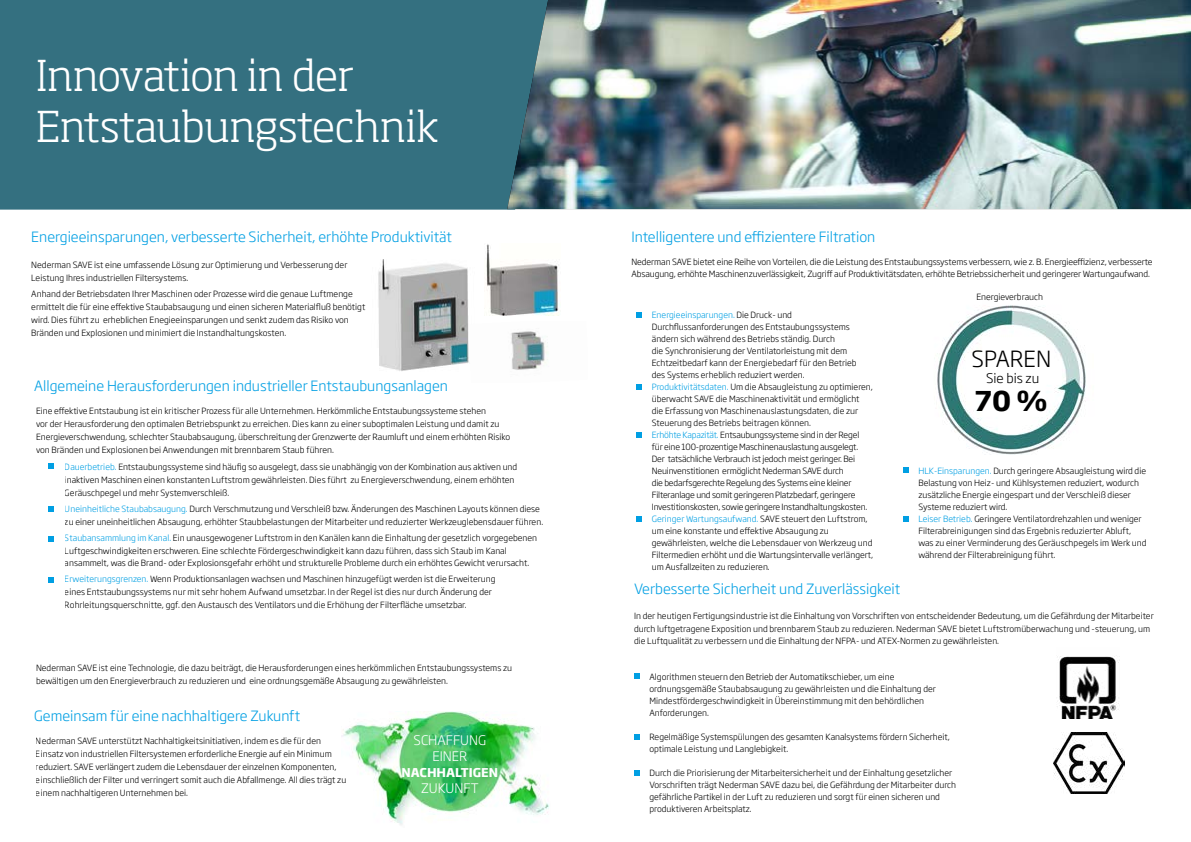
<style>
.page{position:relative;width:1191px;height:842px;background:#fff}
.page>*{position:absolute;margin:0;border:0;box-sizing:border-box;transform-origin:0 0}
.t1{font:300 42px/50.4px "Soho Pro";letter-spacing:-.01em;color:#fff}
.t2{font:700 27px "Soho Gothic Pro";color:#000}
.t3{font:300 22px "Soho Gothic Pro";color:#000}
.t4{font:300 14px "Soho Gothic Pro";color:#009fe3}
.t5{font:300 13px/16px "Soho Gothic Pro";color:#fff;text-align:center}
.t6{font:300 13px "Soho Gothic Pro";color:#000}
.t7{font:700 12px "Soho Gothic Pro";color:#fff}
.t8{font:300 8.5px/12px "Soho Gothic Pro";color:#000}
.s1{color:#009fe3}
</style>
<div class="page">
<img style="left:378px;top:259px;width:181px;height:112px">
<div style="left:0;top:0;width:573px;height:210px;background:#347080"></div>
<img style="left:507px;top:0;width:684px;height:209px">
<svg style="left:636px;top:313px;width:5px;height:5px"></svg>
<svg style="left:636px;top:432px;width:5px;height:5px"></svg>
<svg style="left:903px;top:516px;width:5px;height:5px"></svg>
<svg style="left:636px;top:384px;width:5px;height:6px"></svg>
<svg style="left:903px;top:468px;width:5px;height:5px"></svg>
<img style="left:1053px;top:732px;width:72px;height:62px">
<img style="left:1057px;top:656px;width:62px;height:63px">
<svg style="left:636px;top:516px;width:5px;height:5px"></svg>
<svg style="left:634px;top:673px;width:5px;height:6px"></svg>
<svg style="left:634px;top:734px;width:5px;height:6px"></svg>
<svg style="left:48px;top:463px;width:6px;height:5px"></svg>
<svg style="left:48px;top:536px;width:6px;height:5px"></svg>
<svg style="left:48px;top:506px;width:6px;height:6px"></svg>
<svg style="left:49px;top:577px;width:5px;height:5px"></svg>
<svg style="left:634px;top:770px;width:5px;height:6px"></svg>
<img style="left:484px;top:244px;width:75px;height:71px">
<img style="left:469px;top:321px;width:90px;height:50px">
<img style="left:937px;top:305px;width:149px;height:150px">
<img style="left:341px;top:711px;width:208px;height:114px">
<h1 class="t1" style="left:36px;top:47px;width:404px">Innovation in der<br>Entstaubungstechnik</h1>
<h3 class="t4" style="left:31px;top:226px;width:422px">Energieeinsparungen, verbesserte Sicherheit, erhöhte Produktivität</h3>
<p class="t8" style="left:31px;top:258px;width:318px;line-height:13px">Nederman SAVE ist eine umfassende Lösung zur Optimierung und Verbesserung der<br>Leistung Ihres industriellen Filtersystems.</p>
<p class="t8" style="left:31px;top:286px;width:335px;line-height:13px">Anhand der Betriebsdaten Ihrer Maschinen oder Prozesse wird die genaue Luftmenge ermittelt die für eine effektive Staubabsaugung und einen sicheren Materialfluß benötigt wird. Dies führt zu erheblichen Enegieeinsparungen und senkt zudem das Risiko von Bränden und Explosionen und minimiert die Instandhaltungskosten.</p>
<h3 class="t4" style="left:34px;top:375px;width:415px">Allgemeine Herausforderungen industrieller Entstaubungsanlagen</h3>
<p class="t8" style="left:36px;top:404px;width:476px;line-height:13px">Eine effektive Entstaubung ist ein kritischer Prozess für alle Unternehmen. Herkömmliche Entstaubungssysteme stehen<br>vor der Herausforderung den optimalen Betriebspunkt zu erreichen. Dies kann zu einer suboptimalen Leistung und damit zu Energieverschwendung, schlechter Staubabsaugung, überschreitung der Grenzwerte der Raumluft und einem erhöhten Risiko von Bränden und Explosionen bei Anwendungen mit brennbarem Staub führen.</p>
<p class="t8" style="left:65px;top:460px;width:454px;line-height:13px"><span class="s1">Dauerbetrieb.</span> Entstaubungssysteme sind häufig so ausgelegt, dass sie unabhängig von der Kombination aus aktiven und inaktiven Maschinen einen konstanten Luftstrom gewährleisten. Dies führt zu Energieverschwendung, einem erhöhten<br>Geräuschpegel und mehr Systemverschleiß.</p>
<p class="t8" style="left:65px;top:501px;width:480px;line-height:13px"><span class="s1">Uneinheitliche Staubabsaugung.</span> Durch Verschmutzung und Verschleiß bzw. Änderungen des Maschinen Layouts können diese zu einer uneinheitlichen Absaugung, erhöhter Staubbelastungen der Mitarbeiter und reduzierter Werkzeuglebensdauer führen.</p>
<p class="t8" style="left:65px;top:530px;width:474px;line-height:13px"><span class="s1">Staubansammlung im Kanal.</span> Ein unausgewogener Luftstrom in den Kanälen kann die Einhaltung der gesetzlich vorgegebenen<br>Luftgeschwindigkeiten erschweren. Eine schlechte Fördergeschwindigkeit kann dazu führen, dass sich Staub im Kanal ansammelt, was die Brand- oder Explosionsgefahr erhöht und strukturelle Probleme durch ein erhöhtes Gewicht verursacht.</p>
<p class="t8" style="left:65px;top:572px;width:432px;line-height:13px"><span class="s1">Erweiterungsgrenzen.</span> Wenn Produktionsanlagen wachsen und Maschinen hinzugefügt werden ist die Erweiterung eines Entstaubungssystems nur mit sehr hohem Aufwand umsetzbar. In der Regel ist dies nur durch Änderung der<br>Rohrleitungsquerschnitte, ggf. den Austausch des Ventilators und die Erhöhung der Filterfläche umsetzbar.</p>
<p class="t8" style="left:36px;top:661px;width:477px;line-height:13px">Nederman SAVE ist eine Technologie, die dazu beiträgt, die Herausforderungen eines herkömmlichen Entstaubungssystems zu bewältigen um den Energieverbrauch zu reduzieren und eine ordnungsgemäße Absaugung zu gewährleisten.</p>
<h3 class="t4" style="left:34px;top:705px;width:267px">Gemeinsam für eine nachhaltigere Zukunft</h3>
<p class="t8" style="left:36px;top:734px;width:312px;line-height:13px">Nederman SAVE unterstützt Nachhaltigkeitsinitiativen, indem es die für den Einsatz von industriellen Filtersystemen erforderliche Energie auf ein Minimum reduziert. SAVE verlängert zudem die Lebensdauer der einzelnen Komponenten, einschließlich der Filter und verringert somit auch die Abfallmenge. All dies trägt zu einem nachhaltigeren Unternehmen bei.</p>
<h3 class="t5" style="left:413px;top:731px;width:74px">SCHAFFUNG<br>EINER</h3>
<h3 class="t7" style="left:401px;top:763px;width:98px">NACHHALTIGEN</h3>
<h3 class="t5" style="left:421px;top:779px;width:59px">ZUKUNFT</h3>
<h3 class="t4" style="left:631px;top:226px;width:245px">Intelligentere und effizientere Filtration</h3>
<p class="t8" style="left:631px;top:256px;width:523px">Nederman SAVE bietet eine Reihe von Vorteilen, die die Leistung des Entstaubungssystems verbessern, wie z. B. Energieeffizienz, verbesserte<br>Absaugung, erhöhte Maschinenzuverlässigkeit, Zugriff auf Produktivitätsdaten, erhöhte Betriebssicherheit und geringerer Wartungaufwand.</p>
<p class="t8" style="left:652px;top:309px;width:223px"><span class="s1">Energieeinsparungen.</span> Die Druck- und Durchflussanforderungen des Entstaubungssystems ändern sich während des Betriebs ständig. Durch<br>die Synchronisierung der Ventilatorleistung mit dem Echtzeitbedarf kann der Energiebedarf für den Betrieb<br>des Systems erheblich reduziert werden.<br><span class="s1">Produktivitätsdaten.</span> Um die Absaugleistung zu optimieren, überwacht SAVE die Maschinenaktivität und ermöglicht<br>die Erfassung von Maschinenauslastungsdaten, die zur Steuerung des Betriebs beitragen können.<br><span class="s1">Erhöhte Kapazität.</span> Entsaubungssysteme sind in der Regel<br>für eine 100-prozentige Maschinenauslastung ausgelegt.<br>Der tatsächliche Verbrauch ist jedoch meist geringer. Bei Neuinvenstitionen ermöglicht Nederman SAVE durch<br>die bedarfsgerechte Regelung des Systems eine kleiner Filteranlage und somit geringeren Platzbedarf, geringere Investitionskosten, sowie geringere Instandhaltungskosten.<br><span class="s1">Geringer Wartungsaufwand.</span> SAVE steuert den Luftstrom, um eine konstante und effektive Absaugung zu gewährleisten, welche die Lebensdauer von Werkzeug und Filtermedien erhöht und die Wartungsintervalle verlängert, um Ausfallzeiten zu reduzieren.</p>
<h3 class="t4" style="left:634px;top:578px;width:268px">Verbesserte Sicherheit und Zuverlässigkeit</h3>
<p class="t8" style="left:976px;top:291px;width:68px">Energieverbrauch</p>
<h3 class="t3" style="left:971px;top:342px;width:81px">SPAREN</h3>
<h3 class="t6" style="left:986px;top:368px;width:55px">Sie bis zu</h3>
<h2 class="t2" style="left:975px;top:380px;width:74px">70 %</h2>
<p class="t8" style="left:918px;top:465px;width:230px"><span class="s1">HLK-Einsparungen.</span> Durch geringere Absaugleistung wird die Belastung von Heiz- und Kühlsystemen reduziert, wodurch zusätzliche Energie eingespart und der Verschleiß dieser Systeme reduziert wird.<br><span class="s1">Leiser Betrieb.</span> Geringere Ventilatordrehzahlen und weniger Filterabreinigungen sind das Ergebnis reduzierter Abluft, was zu einer Verminderung des Geräuschpegels im Werk und während der Filterabreinigung führt.</p>
<p class="t8" style="left:634px;top:609px;width:521px;line-height:12.5px">In der heutigen Fertigungsindustrie ist die Einhaltung von Vorschriften von entscheidender Bedeutung, um die Gefährdung der Mitarbeiter durch luftgetragene Exposition und brennbarem Staub zu reduzieren. Nederman SAVE bietet Luftstromüberwachung und -steuerung, um die Luftqualität zu verbessern und die Einhaltung der NFPA- und ATEX-Normen zu gewährleisten.</p>
<p class="t8" style="left:649px;top:670px;width:288px">Algorithmen steuern den Betrieb der Automatikschieber, um eine ordnungsgemäße Staubabsaugung zu gewährleisten und die Einhaltung der Mindestfördergeschwindigkeit in Übereinstimmung mit den behördlichen Anforderungen.</p>
<p class="t8" style="left:649px;top:730px;width:302px">Regelmäßige Systemspülungen des gesamten Kanalsystems fördern Sicherheit, optimale Leistung und Langlebigkeit.</p>
<p class="t8" style="left:649px;top:766px;width:308px">Durch die Priorisierung der Mitarbeitersicherheit und der Einhaltung gesetzlicher Vorschriften trägt Nederman SAVE dazu bei, die Gefährdung der Mitarbeiter durch gefährliche Partikel in der Luft zu reduzieren und sorgt für einen sicheren und produktiveren Arbeitsplatz.</p>
</div>
